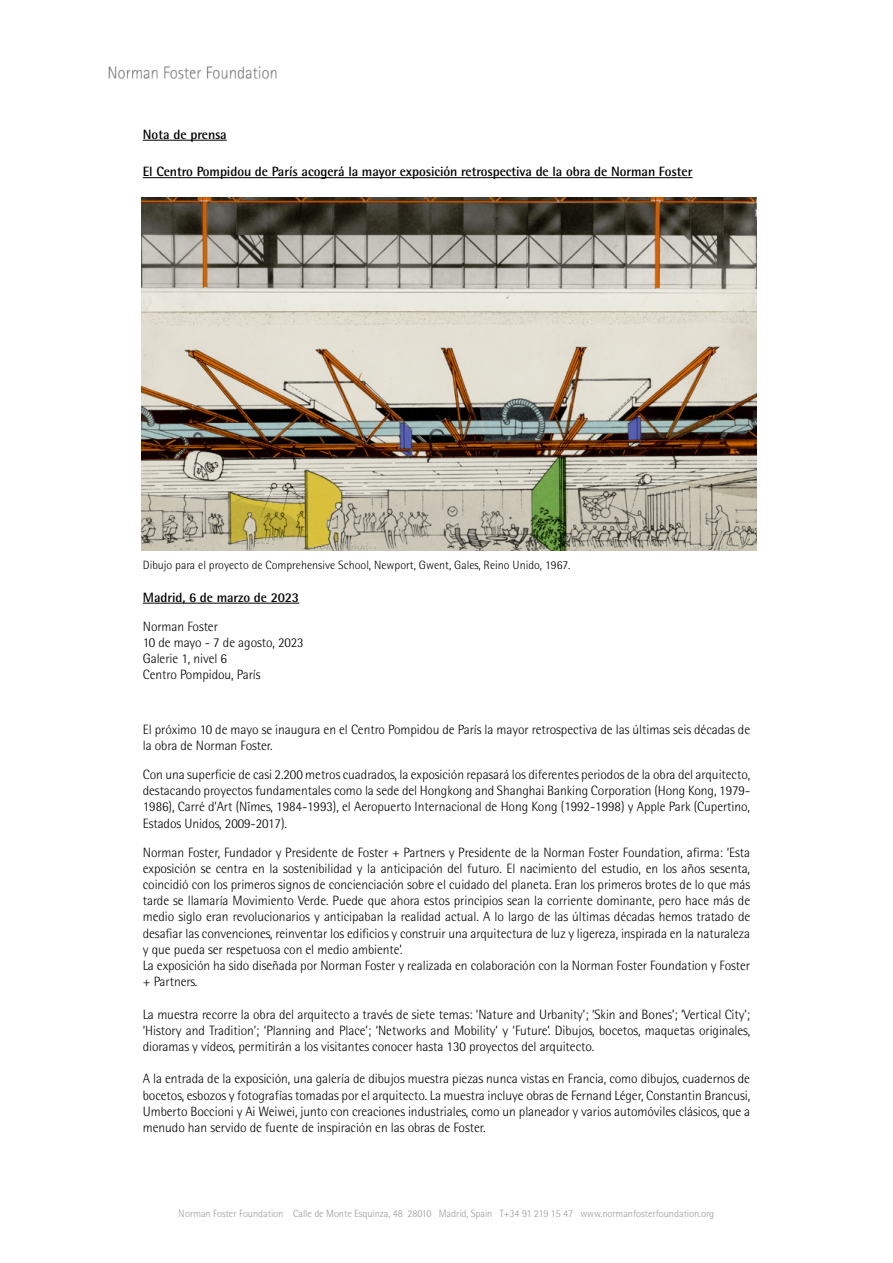
<style>
.page{position:relative;width:893px;height:1263px;background:#fff}
.page>*{position:absolute;margin:0;border:0;box-sizing:border-box;transform-origin:0 0}
.t1{font:300 13.5px/16.2px "Rotis Semi Sans";letter-spacing:-.005em;color:#000}
.t2{font:700 13.5px "Rotis Semi Sans";letter-spacing:-.005em;color:#000}
.t3{font:700 13.5px "Rotis Semi Sans";letter-spacing:-.005em;color:#020203}
.t4{font:300 12px "Rotis Semi Sans";color:#000}
.t5{font:300 10.5px "Rotis Semi Sans";letter-spacing:-.01em;color:#74777b}
</style>
<div class="page">
<img style="left:108px;top:66px;width:169px;height:13px">
<hr style="left:143px;top:140px;width:84px;height:1px;background:#000">
<hr style="left:143px;top:177px;width:550px;height:1px;background:#000">
<hr style="left:143px;top:603px;width:149px;height:1px;background:#020203">
<img style="left:142px;top:198px;width:615px;height:353px">
<p class="t2" style="left:143px;top:126px;width:86px">Nota de prensa</p>
<p class="t2" style="left:143px;top:163px;width:551px">El Centro Pompidou de París acogerá la mayor exposición retrospectiva de la obra de Norman Foster</p>
<p class="t4" style="left:143px;top:558px;width:429px">Dibujo para el proyecto de Comprehensive School, Newport, Gwent, Gales, Reino Unido, 1967.</p>
<p class="t3" style="left:143px;top:589px;width:158px">Madrid, 6 de marzo de 2023</p>
<p class="t1" style="left:143px;top:618px;width:162px">Norman Foster<br>10 de mayo - 7 de agosto, 2023<br>Galerie 1, nivel 6<br>Centro Pompidou, París</p>
<p class="t1" style="left:143px;top:721px;width:609px">El próximo 10 de mayo se inaugura en el Centro Pompidou de París la mayor retrospectiva de las últimas seis décadas de la obra de Norman Foster.</p>
<p class="t1" style="left:143px;top:766px;width:609px;text-align:justify">Con una superficie de casi 2.200 metros cuadrados, la exposición repasará los diferentes periodos de la obra del arquitecto, destacando proyectos fundamentales como la sede del Hongkong and Shanghai Banking Corporation (Hong Kong, 1979- 1986), Carré d’Art (Nîmes, 1984-1993), el Aeropuerto Internacional de Hong Kong (1992-1998) y Apple Park (Cupertino, Estados Unidos, 2009-2017).</p>
<p class="t1" style="left:143px;top:844px;width:609px">Norman Foster, Fundador y Presidente de Foster + Partners y Presidente de la Norman Foster Foundation, afirma: ‘Esta exposición se centra en la sostenibilidad y la anticipación del futuro. El nacimiento del estudio, en los años sesenta, coincidió con los primeros signos de concienciación sobre el cuidado del planeta. Eran los primeros brotes de lo que más tarde se llamaría Movimiento Verde. Puede que ahora estos principios sean la corriente dominante, pero hace más de medio siglo eran revolucionarios y anticipaban la realidad actual. A lo largo de las últimas décadas hemos tratado de desafiar las convenciones, reinventar los edificios y construir una arquitectura de luz y ligereza, inspirada en la naturaleza y que pueda ser respetuosa con el medio ambiente’.<br>La exposición ha sido diseñada por Norman Foster y realizada en colaboración con la Norman Foster Foundation y Foster + Partners.</p>
<p class="t1" style="left:143px;top:1006px;width:609px;text-align:justify">La muestra recorre la obra del arquitecto a través de siete temas: ‘Nature and Urbanity’; ‘Skin and Bones’; ‘Vertical City’; ‘History and Tradition’; ‘Planning and Place’; ‘Networks and Mobility’ y ‘Future’. Dibujos, bocetos, maquetas originales, dioramas y vídeos, permitirán a los visitantes conocer hasta 130 proyectos del arquitecto.</p>
<p class="t1" style="left:143px;top:1071px;width:609px;text-align:justify">A la entrada de la exposición, una galería de dibujos muestra piezas nunca vistas en Francia, como dibujos, cuadernos de bocetos, esbozos y fotografías tomadas por el arquitecto. La muestra incluye obras de Fernand Léger, Constantin Brancusi, Umberto Boccioni y Ai Weiwei, junto con creaciones industriales, como un planeador y varios automóviles clásicos, que a menudo han servido de fuente de inspiración en las obras de Foster.</p>
<p class="t5" style="left:179px;top:1207px;width:537px">Norman Foster Foundation Calle de Monte Esquinza, 48 28010 Madrid, Spain T+34 91 219 15 47 www.normanfosterfoundation.org</p>
</div>
